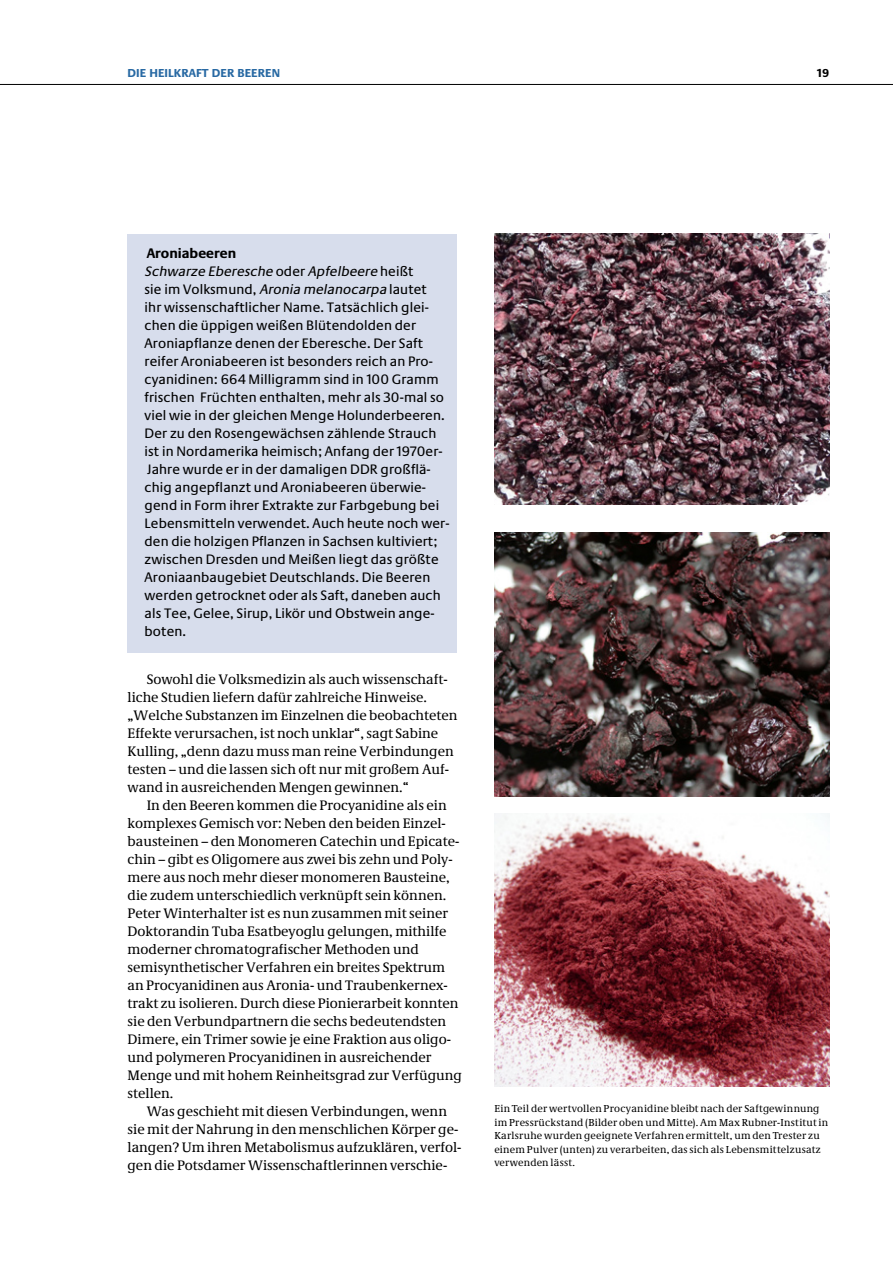
<style>
.page{position:relative;width:893px;height:1263px;background:#fff}
.page>*{position:absolute;margin:0;border:0;box-sizing:border-box;transform-origin:0 0}
.t1{font:14.25px/18px "Neue Demos";color:#000}
.t2{font:14.25px/18px "Neue Praxis";letter-spacing:.01em;color:#000}
.t3{font:700 12px "Neue Praxis";letter-spacing:.005em;color:#2869a3}
.t4{font:700 12px "Neue Praxis";color:#000}
.t5{font:10.5px/13.5px "Neue Demos";letter-spacing:.02em;color:#000}
.s1{font-weight:700}
.s2{font-style:italic}
</style>
<div class="page">
<hr style="left:0;top:84px;width:893px;height:1px;background:#000">
<div style="left:128px;top:234px;width:329px;height:419px;background:#d7ddec"></div>
<img style="left:494px;top:813px;width:335px;height:273px">
<img style="left:494px;top:234px;width:335px;height:271px">
<img style="left:494px;top:533px;width:335px;height:263px">
<p class="t3" style="left:128px;top:66px;width:154px">DIE HEILKRAFT DER BEEREN</p>
<p class="t4" style="left:817px;top:66px;width:13px">19</p>
<p class="t2" style="left:145px;top:244px;width:306px"><span class="s1">ARONIABEEREN<br></span><span class="s2">Schwarze Eberesche</span> o d e r <span class="s2">Apfelbeere</span> h e i ß t<br>sie im Volksmund, <span class="s2">Aronia melanocarpa</span> lautet<br>ihr wissenschaftlicher Name. Tatsächlich glei&shy;chen die üppigen weißen Blütendolden der Aroniapflanze denen der Eberesche. Der Saft reifer Aroniabeeren ist besonders reich an Pro&shy;cyanidinen: 664 Milligramm sind in 100 Gramm frischen Früchten enthalten, mehr als 30-mal so viel wie in der gleichen Menge Holunderbeeren.<br>Der zu den Rosengewächsen zählende Strauch ist in Nordamerika heimisch; Anfang der 1970er-Jahre wurde er in der damaligen DDR großflä&shy;chig angepflanzt und Aroniabeeren überwie&shy;gend in Form ihrer Extrakte zur Farbgebung bei Lebensmitteln verwendet. Auch heute noch wer&shy;den die holzigen Pflanzen in Sachsen kultiviert; zwischen Dresden und Meißen liegt das größte Aroniaanbaugebiet Deutschlands. Die Beeren werden getrocknet oder als Saft, daneben auch als Tee, Gelee, Sirup, Likör und Obstwein ange&shy;boten.</p>
<p class="t1" style="left:128px;top:670px;width:332px;text-indent:19px">Sowohl die Volksmedizin als auch wissenschaft&shy;liche Studien liefern dafür zahlreiche Hinweise. „Welche Substanzen im Einzelnen die beobachteten Effekte verursachen, ist noch unklar“, sagt Sabine Kulling, „denn dazu muss man reine Verbindungen testen – und die lassen sich oft nur mit großem Auf&shy;wand in ausreichenden Mengen gewinnen.“</p>
<p class="t1" style="left:128px;top:796px;width:336px;text-indent:19px">In den Beeren kommen die Procyanidine als ein komplexes Gemisch vor: Neben den beiden Einzel&shy;bausteinen – den Monomeren Catechin und Epicate&shy;chin – gibt es Oligomere aus zwei bis zehn und Poly&shy;mere aus noch mehr dieser monomeren Bausteine, die zudem unterschiedlich verknüpft sein können.<br>Peter Winterhalter ist es nun zusammen mit seiner Doktorandin Tuba Esatbeyoglu gelungen, mithilfe moderner chromatografischer Methoden und semisynthetischer Verfahren ein breites Spektrum an Procyanidinen aus Aronia- und Traubenkernex&shy;trakt zu isolieren. Durch diese Pionierarbeit konnten sie den Verbundpartnern die sechs bedeutendsten Dimere, ein Trimer sowie je eine Fraktion aus oligo&shy;und polymeren Procyanidinen in ausreichender Menge und mit hohem Reinheitsgrad zur Verfügung stellen.</p>
<p class="t1" style="left:128px;top:1102px;width:335px;text-indent:19px">Was geschieht mit diesen Verbindungen, wenn sie mit der Nahrung in den menschlichen Körper ge&shy;langen? Um ihren Metabolismus aufzuklären, verfol&shy;gen die Potsdamer Wissenschaftlerinnen verschie-</p>
<p class="t5" style="left:494px;top:1102px;width:336px">Ein Teil der wertvollen Procyanidine bleibt nach der Saftgewinnung im Pressrückstand (Bilder oben und Mitte). Am Max Rubner-Institut in Karlsruhe wurden geeignete Verfahren ermittelt, um den Trester zu einem Pulver (unten) zu verarbeiten, das sich als Lebensmittelzusatz verwenden lässt.</p>
</div>
